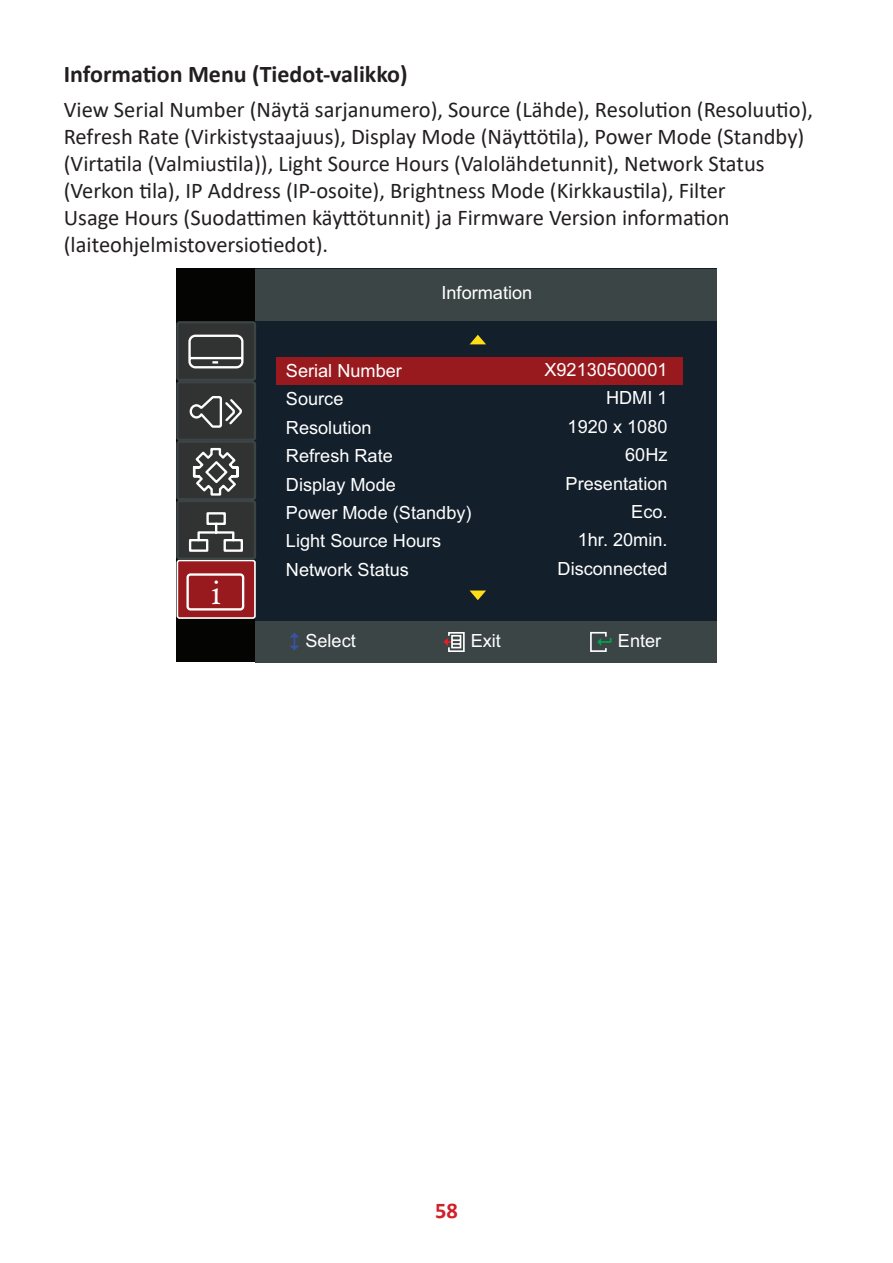
<style>
.page{position:relative;width:893px;height:1263px;background:#fff}
.page>*{position:absolute;margin:0;border:0;box-sizing:border-box;transform-origin:0 0}
.t1{font:33px "Calisto";color:#fff}
.t2{font:700 24px "Calibri";color:#231f20}
.t3{font:22.5px/27px "Calibri";color:#231f20}
.t4{font:700 22.5px "Calibri";color:#d02029}
.t5{font:18.15px/28.3px "Arial";color:#fff}
</style>
<div class="page">
<div style="left:176px;top:269px;width:541px;height:393px;background:#040503"></div>
<div style="left:255px;top:269px;width:462px;height:393px;background:#131f2b"></div>
<div style="left:255px;top:269px;width:462px;height:51px;background:#3c4546"></div>
<div style="left:255px;top:621px;width:462px;height:41px;background:#3c4546"></div>
<div style="left:276px;top:357px;width:407px;height:28px;background:#991a1e"></div>
<div style="left:177px;top:560px;width:78px;height:58px;background:#991a1e;border-radius:2px"></div>
<div style="left:177px;top:560px;width:79px;height:59px;border:2px solid #fff;border-radius:2px"></div>
<div style="left:177px;top:501px;width:78px;height:58px;background:#313232;border-radius:2px"></div>
<div style="left:176px;top:500px;width:80px;height:60px;border:2px solid #3c4445;border-radius:2px"></div>
<div style="left:177px;top:442px;width:78px;height:57px;background:#313232;border-radius:2px"></div>
<div style="left:176px;top:440px;width:80px;height:60px;border:2px solid #3c4445;border-radius:2px"></div>
<div style="left:177px;top:382px;width:78px;height:58px;background:#313232;border-radius:2px"></div>
<div style="left:176px;top:381px;width:80px;height:60px;border:2px solid #3c4445;border-radius:2px"></div>
<div style="left:177px;top:322px;width:78px;height:58px;background:#313232;border-radius:2px"></div>
<div style="left:176px;top:321px;width:80px;height:60px;border:2px solid #3c4445;border-radius:2px"></div>
<svg style="left:188px;top:334px;width:56px;height:35px"></svg>
<svg style="left:185px;top:396px;width:60px;height:215px"></svg>
<svg style="left:470px;top:590px;width:16px;height:10px"></svg>
<svg style="left:470px;top:335px;width:16px;height:9px"></svg>
<svg style="left:289px;top:632px;width:10px;height:18px"></svg>
<svg style="left:590px;top:631px;width:22px;height:21px"></svg>
<svg style="left:444px;top:632px;width:21px;height:20px"></svg>
<p class="t2" style="left:64px;top:57px;width:345px">Information Menu (Tiedot-valikko)</p>
<p class="t3" style="left:64px;top:96px;width:751px">View Serial Number (Näytä sarjanumero), Source (Lähde), Resolution (Resoluutio), Refresh Rate (Virkistystaajuus), Display Mode (Näyttötila), Power Mode (Standby) (Virtatila (Valmiustila)), Light Source Hours (Valolähdetunnit), Network Status (Verkon tila), IP Address (IP-osoite), Brightness Mode (Kirkkaustila), Filter<br>Usage Hours (Suodattimen käyttötunnit) ja Firmware Version information (laiteohjelmistoversiotiedot).</p>
<h1 class="t1" style="left:212px;top:573px;width:11px">i</h1>
<p class="t5" style="left:441px;top:279px;width:92px">Information</p>
<p class="t5" style="left:286px;top:356px;width:187px">Serial Number<br>Source<br>Resolution<br>Refresh Rate<br>Display Mode<br>Power Mode (Standby)<br>Light Source Hours<br>Network Status</p>
<p class="t5" style="left:544px;top:355px;width:125px;text-align:right">X92130500001<br>HDMI 1<br>1920 x 1080<br>60Hz<br>Presentation<br>Eco.<br>1hr. 20min.<br>Disconnected</p>
<p class="t5" style="left:305px;top:626px;width:52px">Select</p>
<p class="t5" style="left:471px;top:626px;width:32px">Exit</p>
<p class="t5" style="left:618px;top:626px;width:45px">Enter</p>
<p class="t4" style="left:435px;top:1194px;width:24px">58</p>
</div>
